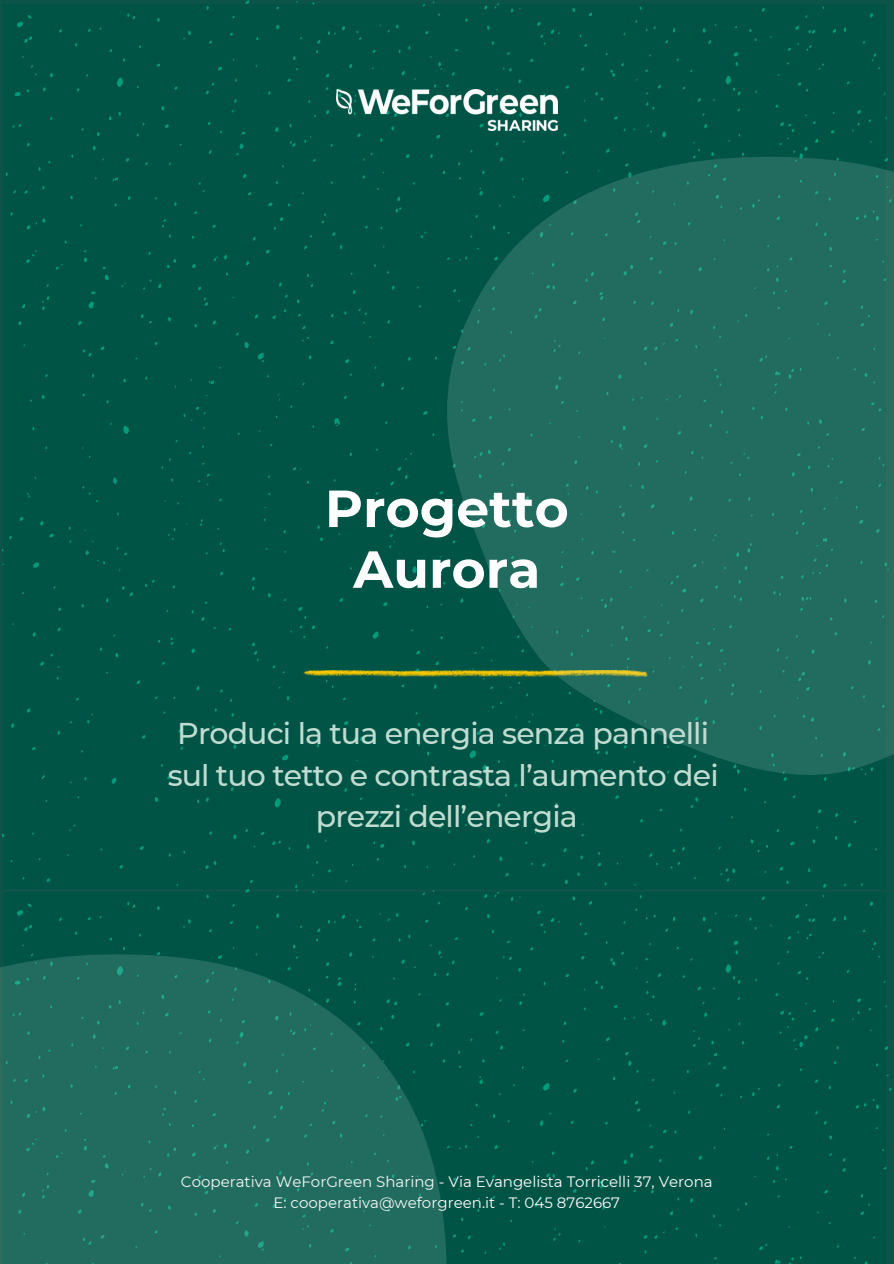
<style>
.page{position:relative;width:894px;height:1264px;background:#fff}
.page>*{position:absolute;margin:0;border:0;box-sizing:border-box;transform-origin:0 0}
.t1{font:700 52.05px/60.8px "Montserrat";color:#fff;text-align:center}
.t2{font:500 30px/41.7px "Montserrat";letter-spacing:-.03em;color:#c0dcd1;text-align:center}
.t3{font:15px "Montserrat";color:#fff}
</style>
<div class="page">
<div style="left:2px;top:0;width:889px;height:888px;background:#005446"></div>
<div style="left:2px;top:888px;width:889px;height:375px;background:#005446"></div>
<img style="left:336px;top:89px;width:221px;height:42px">
<svg style="left:297px;top:670px;width:150px;height:7px"></svg>
<svg style="left:447px;top:157px;width:446px;height:617px;background:#1c685a"></svg>
<svg style="left:0;top:954px;width:446px;height:309px;background:#1c695b"></svg>
<h1 class="t1" style="left:325px;top:478px;width:245px">Progetto<br>Aurora</h1>
<p class="t2" style="left:168px;top:712px;width:552px">Produci la tua energia senza pannelli sul tuo tetto e contrasta l’aumento dei prezzi dell’energia</p>
<p class="t3" style="left:181px;top:1172px;width:533px">Cooperativa WeForGreen Sharing - Via Evangelista Torricelli 37, Verona</p>
<p class="t3" style="left:273px;top:1192px;width:348px">E: cooperativa@weforgreen.it - T: 045 8762667</p>
</div>
